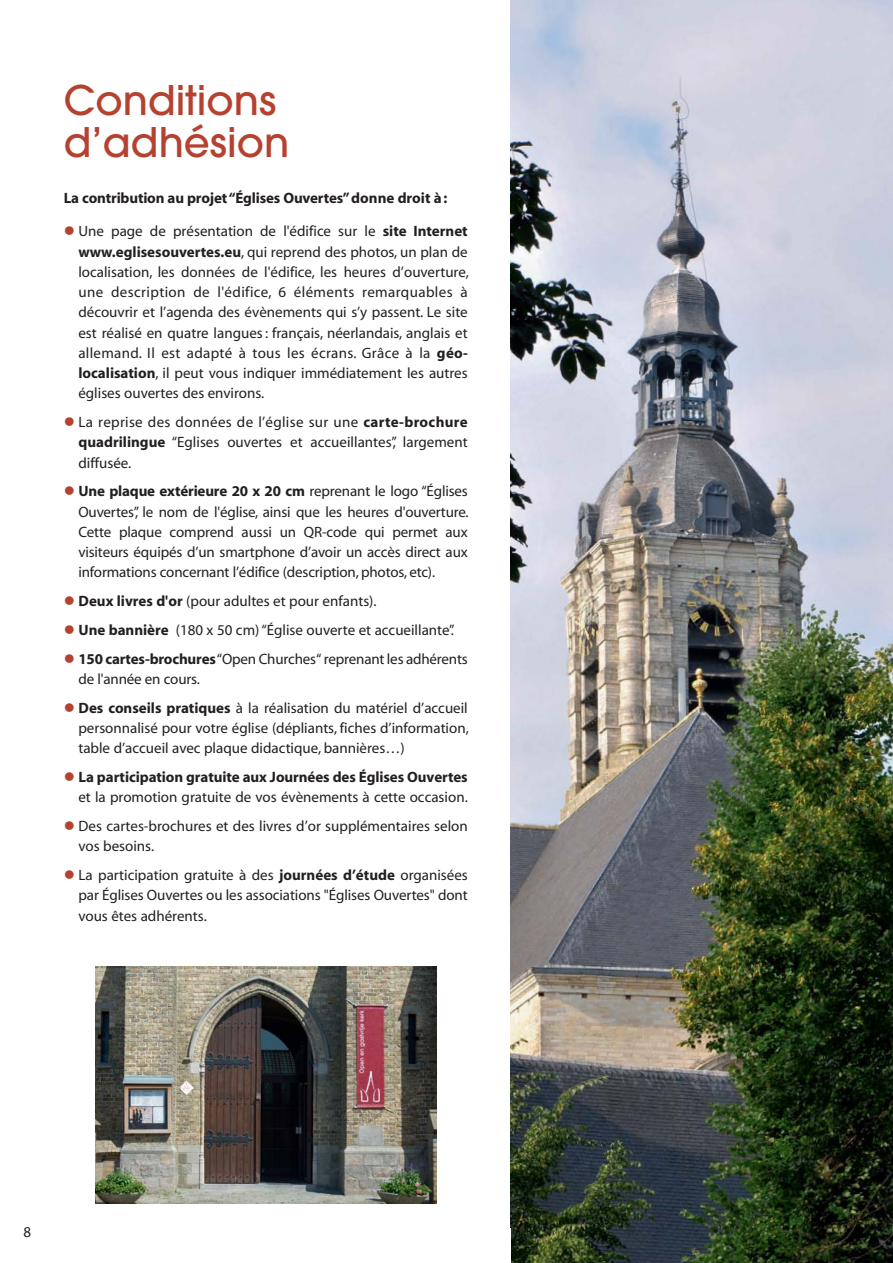
<style>
.page{position:relative;width:893px;height:1263px;background:#fff}
.page>*{position:absolute;margin:0;border:0;box-sizing:border-box;transform-origin:0 0}
.t1{font:500 40.5px/42px "Avant Garde";color:#b54230}
.t2{font:15px/20.2px "Myriad";color:#231f20;text-align:justify}
.t3{font:700 15px/20.2px "Myriad";letter-spacing:-.005em;color:#231f20;text-align:right}
.s1{color:#b54230}
.s2{font-weight:700}
.s3{font-weight:400}
</style>
<div class="page">
<img style="left:510px;top:0;width:383px;height:1263px">
<img style="left:95px;top:967px;width:341px;height:236px">
<h1 class="t1" style="left:64px;top:83px;width:227px">Conditions d’adhésion</h1>
<p class="t3" style="left:64px;top:189px;width:385px">La contribution au projet “Églises Ouvertes” donne droit à :</p>
<p class="t2" style="left:78px;top:222px;width:392px;text-indent:-15px"><span class="s1">●</span> Une page de présentation de l'édifice sur le <span class="s2">site Internet www.eglisesouvertes.eu</span>, qui reprend des photos, un plan de locali sation, les données de l'édifice, les heures d’ou ver ture, une description de l'édifice, 6 éléments remarquables à découvrir et l’agenda des évènements qui s’y passent. Le site est réalisé en quatre langues : français, néerlandais, anglais et allemand. Il est adapté à tous les écrans. Grâce à la <span class="s2">géo - localisation</span>, il peut vous indiquer immé diatement les autres églises ouvertes des environs.</p>
<p class="t2" style="left:78px;top:413px;width:391px;text-indent:-15px"><span class="s1">●</span> La reprise des données de l’église sur une <span class="s2">carte-brochure quadrilingue</span> “Eglises ouvertes et accueillantes”, largement diffusée.</p>
<p class="t2" style="left:78px;top:482px;width:392px;text-indent:-15px"><span class="s1">●</span> <span class="s2">Une plaque extérieure 20 x 20 cm</span> reprenant le logo “Églises Ouvertes”, le nom de l'église, ainsi que les heures d'ouverture.<br>Cette plaque comprend aussi un QR-code qui permet aux visiteurs équipés d’un smartphone d’avoir un accès direct aux informations concernant l’édifice (description, photos, etc).</p>
<p class="t2" style="left:64px;top:592px;width:314px"><span class="s1">●</span> <span class="s2">Deux livres d'or</span> (pour adultes et pour enfants).</p>
<p class="t2" style="left:64px;top:621px;width:392px"><span class="s1">●</span> <span class="s2">Une bannière</span> (180 x 50 cm) “Église ouverte et accueillante”.</p>
<p class="t2" style="left:78px;top:650px;width:391px;text-indent:-15px"><span class="s1">●</span> <span class="s2">150 cartes-brochures</span>“Open Churches“ repre nant les adhérents de l'année en cours.</p>
<p class="t2" style="left:78px;top:699px;width:392px;text-indent:-15px"><span class="s1">●</span> <span class="s2">Des conseils pratiques</span> à la réalisation du matériel d’accueil personnalisé pour votre église (dépliants, fiches d’information, table d’accueil avec plaque didactique, bannières…)</p>
<p class="t3" style="left:64px;top:768px;width:406px"><span class="s1">●</span> La participation gratuite aux Journées des Églises Ouvertes <span class="s3">et la promotion gratuite de vos évènements à cette occasion.</span></p>
<p class="t2" style="left:78px;top:817px;width:391px;text-indent:-15px"><span class="s1">●</span> Des cartes-brochures et des livres d’or supplémentaires selon vos besoins.</p>
<p class="t2" style="left:78px;top:866px;width:391px;text-indent:-15px"><span class="s1">●</span> La participation gratuite à des <span class="s2">journées d’étude</span> organisées par Églises Ouvertes ou les associations "Églises Ouvertes" dont vous êtes adhérents.</p>
<p class="t2" style="left:23px;top:1223px;width:9px">8</p>
</div>
